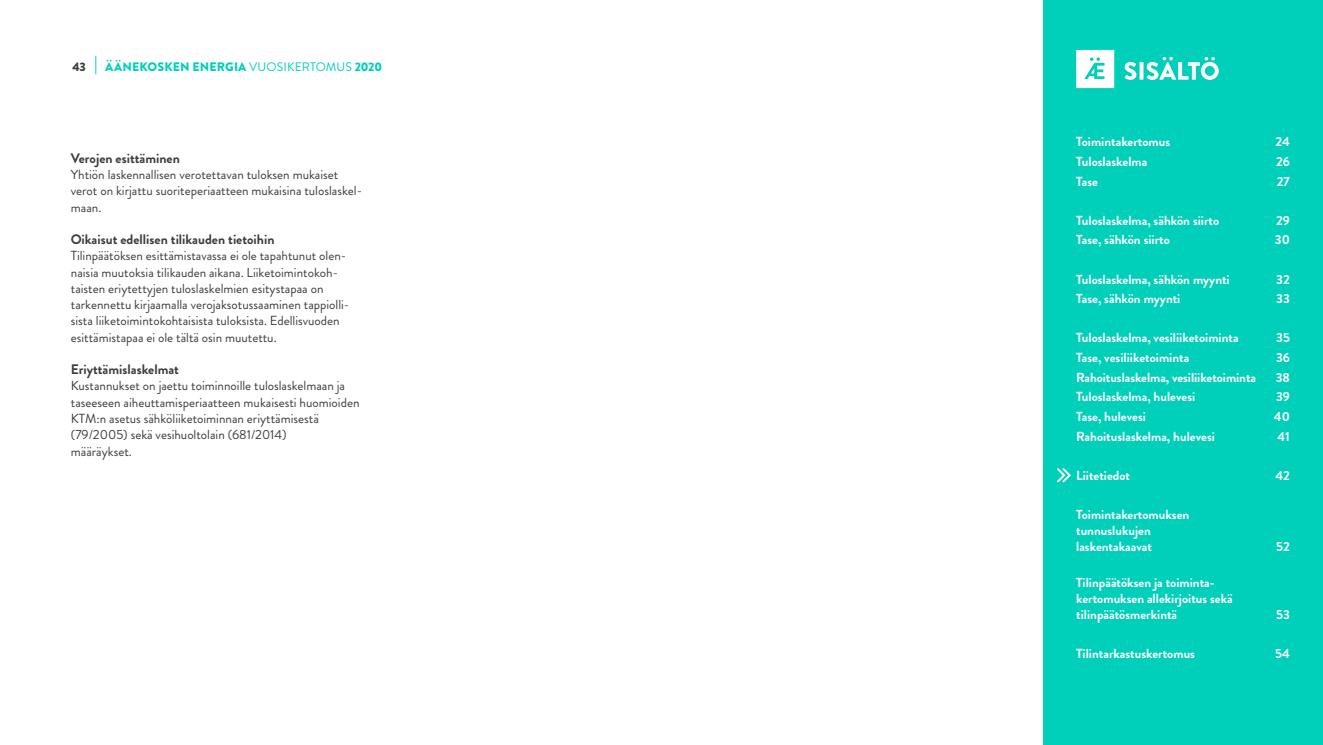
<style>
.page{position:relative;width:1323px;height:745px;background:#fff}
.page>*{position:absolute;margin:0;border:0;box-sizing:border-box;transform-origin:0 0}
.t1{font:700 13.75px "Brandon Grotesque";color:#3c3c3b}
.base{font:13.12px/16.2px "Brandon Grotesque";color:#3c3c3b}
.t2{font:700 13.12px "Brandon Grotesque";color:#fff}
.t3{font:900 12.25px "Brandon Grotesque";letter-spacing:.01em;color:#00cfb9}
.t4{font:900 12.25px "Brandon Grotesque";color:#3c3c3b}
.s1{font-weight:400}
</style>
<div class="page">
<div style="left:1043px;top:0;width:280px;height:744px;background:#00cfb9"></div>
<svg style="left:1124px;top:57px;width:95px;height:23px"></svg>
<svg style="left:1076px;top:50px;width:38px;height:38px"></svg>
<svg style="left:95px;top:56px;width:1px;height:18px"></svg>
<svg style="left:1057px;top:468px;width:14px;height:14px"></svg>
<p class="t4" style="left:72px;top:58px;width:15px">43</p>
<p class="t3" style="left:105px;top:58px;width:278px">ÄÄNEKOSKEN ENERGIA <span class="s1">VUOSIKERTOMUS</span> 2020</p>
<h3 class="t1" style="left:71px;top:148px;width:110px">Verojen esittäminen</h3>
<p class="base" style="left:71px;top:166px;width:293px">Yhtiön laskennallisen verotettavan tuloksen mukaiset verot on kirjattu suoriteperiaatteen mukaisina tuloslaskel&shy;maan.</p>
<h3 class="t1" style="left:71px;top:229px;width:205px">Oikaisut edellisen tilikauden tietoihin</h3>
<p class="base" style="left:71px;top:248px;width:280px">Tilinpäätöksen esittämistavassa ei ole tapahtunut olen&shy;naisia muutoksia tilikauden aikana. Liiketoimintokoh&shy;taisten eriytettyjen tuloslaskelmien esitystapaa on tarkennettu kirjaamalla verojaksotussaaminen tappiolli&shy;sista liiketoimintokohtaisista tuloksista. Edellisvuoden esittämistapaa ei ole tältä osin muutettu.</p>
<h3 class="t1" style="left:71px;top:359px;width:110px">Eriyttämislaskelmat</h3>
<p class="base" style="left:71px;top:378px;width:290px">Kustannukset on jaettu toiminnoille tuloslaskelmaan ja taseeseen aiheuttamisperiaatteen mukaisesti huomioiden KTM:n asetus sähköliiketoiminnan eriyttämisestä (79/2005) sekä vesihuoltolain (681/2014)</p>
<p class="base" style="left:71px;top:443px;width:61px">määräykset.</p>
<p class="t2" style="left:1076px;top:133px;width:96px">Toimintakertomus</p>
<p class="t2" style="left:1275px;top:133px;width:16px">24</p>
<p class="t2" style="left:1076px;top:152px;width:73px">Tuloslaskelma</p>
<p class="t2" style="left:1276px;top:152px;width:15px">26</p>
<p class="t2" style="left:1076px;top:172px;width:23px">Tase</p>
<p class="t2" style="left:1277px;top:172px;width:15px">27</p>
<p class="t2" style="left:1076px;top:211px;width:145px">Tuloslaskelma, sähkön siirto</p>
<p class="t2" style="left:1276px;top:211px;width:15px">29</p>
<p class="t2" style="left:1076px;top:230px;width:95px">Tase, sähkön siirto</p>
<p class="t2" style="left:1275px;top:230px;width:17px">30</p>
<p class="t2" style="left:1076px;top:270px;width:155px">Tuloslaskelma, sähkön myynti</p>
<p class="t2" style="left:1276px;top:270px;width:15px">32</p>
<p class="t2" style="left:1076px;top:289px;width:106px">Tase, sähkön myynti</p>
<p class="t2" style="left:1276px;top:289px;width:15px">33</p>
<p class="t2" style="left:1076px;top:328px;width:164px">Tuloslaskelma, vesiliiketoiminta</p>
<p class="t2" style="left:1276px;top:328px;width:15px">35</p>
<p class="t2" style="left:1076px;top:348px;width:115px">Tase, vesiliiketoiminta</p>
<p class="t2" style="left:1276px;top:348px;width:15px">36</p>
<p class="t2" style="left:1076px;top:368px;width:181px">Rahoituslaskelma, vesiliiketoiminta</p>
<p class="t2" style="left:1275px;top:368px;width:16px">38</p>
<p class="t2" style="left:1076px;top:387px;width:121px">Tuloslaskelma, hulevesi</p>
<p class="t2" style="left:1276px;top:387px;width:15px">39</p>
<p class="t2" style="left:1076px;top:407px;width:71px">Tase, hulevesi</p>
<p class="t2" style="left:1274px;top:407px;width:18px">40</p>
<p class="t2" style="left:1076px;top:426px;width:140px">Rahoituslaskelma, hulevesi</p>
<p class="t2" style="left:1277px;top:426px;width:14px">41</p>
<p class="t2" style="left:1076px;top:465px;width:56px">Liitetiedot</p>
<p class="t2" style="left:1275px;top:465px;width:16px">42</p>
<p class="t2" style="left:1076px;top:505px;width:115px">Toimintakertomuksen</p>
<p class="t2" style="left:1076px;top:521px;width:76px">tunnuslukujen</p>
<p class="t2" style="left:1076px;top:537px;width:77px">laskentakaavat</p>
<p class="t2" style="left:1276px;top:537px;width:15px">52</p>
<p class="t2" style="left:1076px;top:572px;width:140px">Tilinpäätöksen ja toiminta-</p>
<p class="t2" style="left:1076px;top:588px;width:158px">kertomuksen allekirjoitus sekä</p>
<p class="t2" style="left:1076px;top:604px;width:103px">tilinpäätösmerkintä</p>
<p class="t2" style="left:1276px;top:604px;width:15px">53</p>
<p class="t2" style="left:1076px;top:644px;width:120px">Tilintarkastuskertomus</p>
<p class="t2" style="left:1275px;top:644px;width:16px">54</p>
</div>
